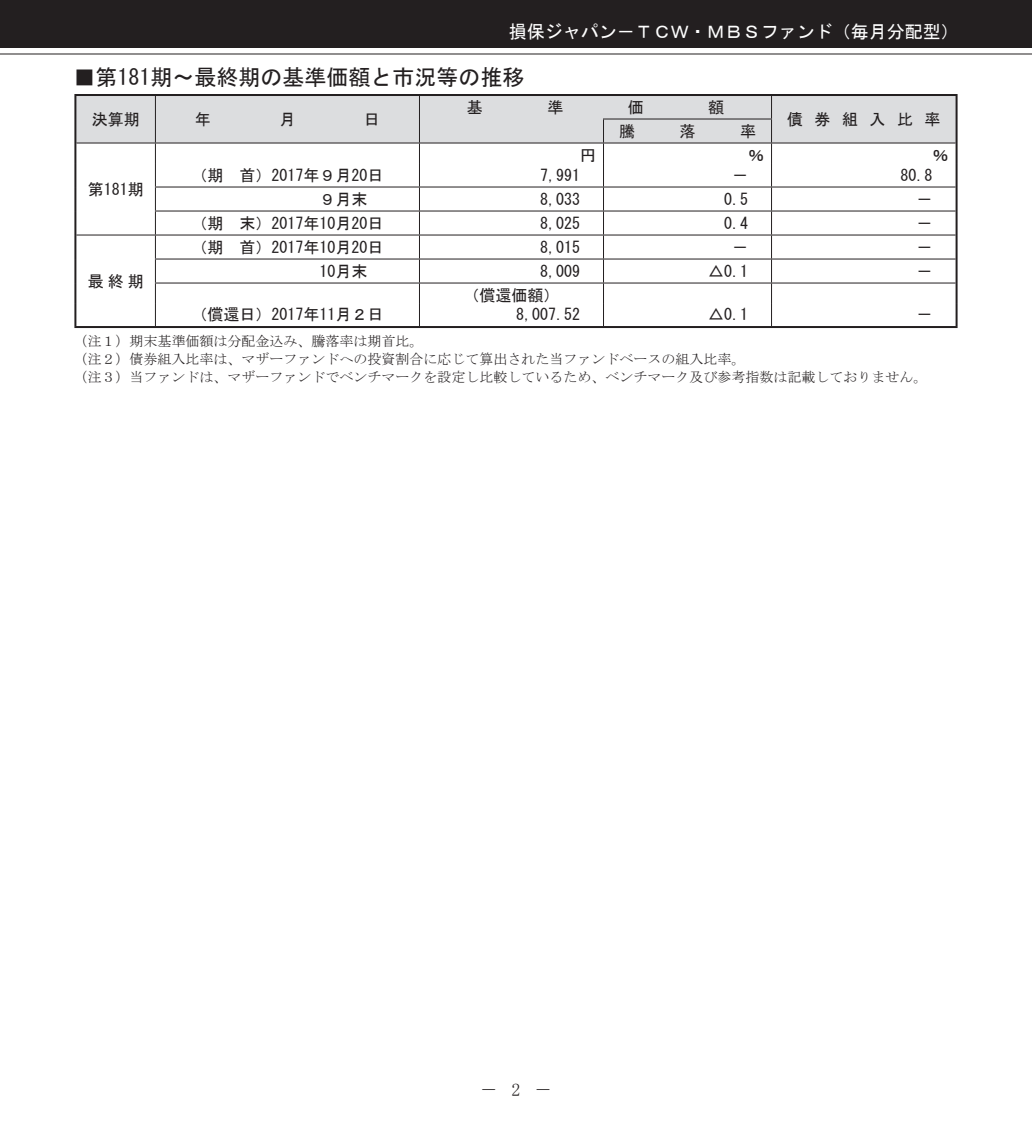
<style>
.page{position:relative;width:1032px;height:1134px;background:#fff}
.page>*{position:absolute;margin:0;border:0;box-sizing:border-box;transform-origin:0 0}
.t1{font:22px "MS Gothic";color:#231f20}
.t2{font:18px "MS Gothic";color:#fff}
.t3{font:18px "MS Mincho";color:#231f20}
.t4{font:16px "MS Gothic";color:#231f20}
.t5{font:14px/18px "MS Mincho";color:#231f20}
</style>
<div class="page">
<div style="left:0;top:0;width:1032px;height:48px;background:#231f20"></div>
<hr style="left:0;top:53px;width:1032px;height:1px;background:#231f20">
<hr style="left:74px;top:96px;width:2px;height:23px;background:#231f20">
<hr style="left:74px;top:119px;width:2px;height:24px;background:#231f20">
<hr style="left:74px;top:94px;width:883px;height:2px;background:#231f20">
<hr style="left:955px;top:96px;width:2px;height:23px;background:#231f20">
<hr style="left:955px;top:119px;width:2px;height:24px;background:#231f20">
<svg style="left:76px;top:96px;width:880px;height:230px"></svg>
<hr style="left:76px;top:142px;width:879px;height:2px;background:#231f20">
<hr style="left:74px;top:143px;width:2px;height:20px;background:#231f20">
<hr style="left:74px;top:163px;width:2px;height:24px;background:#231f20">
<hr style="left:74px;top:187px;width:2px;height:24px;background:#231f20">
<hr style="left:74px;top:211px;width:2px;height:24px;background:#231f20">
<hr style="left:955px;top:143px;width:2px;height:20px;background:#231f20">
<hr style="left:955px;top:163px;width:2px;height:24px;background:#231f20">
<hr style="left:955px;top:187px;width:2px;height:24px;background:#231f20">
<hr style="left:955px;top:211px;width:2px;height:24px;background:#231f20">
<hr style="left:74px;top:235px;width:2px;height:24px;background:#231f20">
<hr style="left:74px;top:259px;width:2px;height:24px;background:#231f20">
<hr style="left:74px;top:283px;width:2px;height:20px;background:#231f20">
<hr style="left:74px;top:303px;width:2px;height:23px;background:#231f20">
<hr style="left:955px;top:235px;width:2px;height:24px;background:#231f20">
<hr style="left:955px;top:259px;width:2px;height:24px;background:#231f20">
<hr style="left:955px;top:283px;width:2px;height:20px;background:#231f20">
<hr style="left:74px;top:326px;width:883px;height:2px;background:#231f20">
<hr style="left:955px;top:303px;width:2px;height:23px;background:#231f20">
<hr style="left:603px;top:118px;width:169px;height:2px;background:#231f20">
<p class="t2" style="left:509px;top:23px;width:451px">損保ジャパン－ＴＣＷ・ＭＢＳファンド（毎月分配型）</p>
<h1 class="t1" style="left:73px;top:66px;width:453px">■第181期～最終期の基準価額と市況等の推移</h1>
<p class="t4" style="left:92px;top:111px;width:49px">決算期</p>
<p class="t4" style="left:195px;top:111px;width:17px">年</p>
<p class="t4" style="left:279px;top:111px;width:17px">月</p>
<p class="t4" style="left:364px;top:111px;width:17px">日</p>
<p class="t4" style="left:467px;top:99px;width:17px">基</p>
<p class="t4" style="left:547px;top:99px;width:17px">準</p>
<p class="t4" style="left:628px;top:99px;width:17px">価</p>
<p class="t4" style="left:708px;top:99px;width:17px">額</p>
<p class="t4" style="left:787px;top:111px;width:155px">債券組入比率</p>
<p class="t4" style="left:619px;top:123px;width:17px">騰</p>
<p class="t4" style="left:679px;top:123px;width:17px">落</p>
<p class="t4" style="left:740px;top:123px;width:17px">率</p>
<p class="t4" style="left:88px;top:181px;width:57px">第181期</p>
<p class="t4" style="left:580px;top:147px;width:17px">円</p>
<p class="t4" style="left:748px;top:147px;width:17px">％</p>
<p class="t4" style="left:932px;top:147px;width:17px">％</p>
<p class="t4" style="left:191px;top:167px;width:193px">（期　首）2017年９月20日</p>
<p class="t4" style="left:540px;top:167px;width:41px">7,991</p>
<p class="t4" style="left:732px;top:167px;width:17px">－</p>
<p class="t4" style="left:900px;top:167px;width:33px">80.8</p>
<p class="t4" style="left:319px;top:191px;width:49px">９月末</p>
<p class="t4" style="left:540px;top:191px;width:41px">8,033</p>
<p class="t4" style="left:724px;top:191px;width:25px">0.5</p>
<p class="t4" style="left:916px;top:191px;width:17px">－</p>
<p class="t4" style="left:191px;top:215px;width:193px">（期　末）2017年10月20日</p>
<p class="t4" style="left:540px;top:215px;width:41px">8,025</p>
<p class="t4" style="left:724px;top:215px;width:25px">0.4</p>
<p class="t4" style="left:916px;top:215px;width:17px">－</p>
<p class="t4" style="left:191px;top:239px;width:193px">（期　首）2017年10月20日</p>
<p class="t4" style="left:540px;top:239px;width:41px">8,015</p>
<p class="t4" style="left:732px;top:239px;width:17px">－</p>
<p class="t4" style="left:916px;top:239px;width:17px">－</p>
<p class="t4" style="left:319px;top:263px;width:49px">10月末</p>
<p class="t4" style="left:540px;top:263px;width:41px">8,009</p>
<p class="t4" style="left:708px;top:263px;width:41px">△0.1</p>
<p class="t4" style="left:916px;top:263px;width:17px">－</p>
<p class="t4" style="left:463px;top:287px;width:97px">（償還価額）</p>
<p class="t4" style="left:191px;top:307px;width:193px">（償還日）2017年11月２日</p>
<p class="t4" style="left:516px;top:307px;width:65px">8,007.52</p>
<p class="t4" style="left:708px;top:307px;width:41px">△0.1</p>
<p class="t4" style="left:916px;top:307px;width:17px">－</p>
<p class="t5" style="left:73px;top:332px;width:856px">（注１）期末基準価額は分配金込み、騰落率は期首比。<br>（注２）債券組入比率は、マザーファンドへの投資割合に応じて算出された当ファンドベースの組入比率。<br>（注３）当ファンドは、マザーファンドでベンチマークを設定し比較しているため、ベンチマーク及び参考指数は記載しておりません。</p>
<p class="t4" style="left:88px;top:273px;width:57px">最終期</p>
<p class="t3" style="left:511px;top:1081px;width:10px">2</p>
<p class="t3" style="left:480px;top:1081px;width:73px">－　　－</p>
</div>
